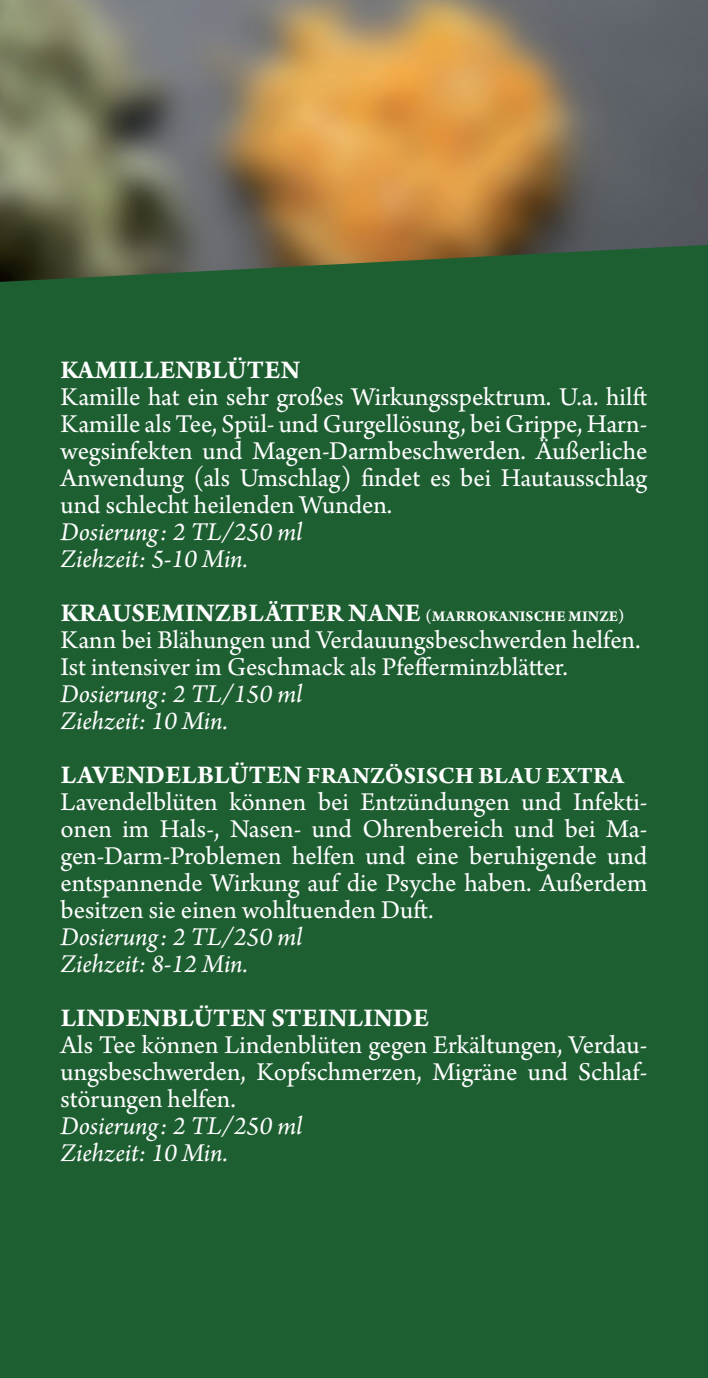
<style>
.page{position:relative;width:708px;height:1378px;background:#fff}
.page>*{position:absolute;margin:0;border:0;box-sizing:border-box;transform-origin:0 0}
.Heilkräuter-Flyer_An{font:27px/27px "Arno Pro";color:#fff;text-align:justify}
.Heilkräuter-Flyer_An-2{font:italic 27px "Arno Pro";color:#fff}
.Heilkräuter-Flyer_Pr{font:700 27px "Arno Pro";letter-spacing:.01em;color:#fff}
.Heilkräuter-Flyer_Pr-2{font:700 24.75px "Arno Pro";letter-spacing:.01em;color:#fff}
.s1{font-size:15.75px}
.s2{font-size:27px}
</style>
<div class="page">
<img style="left:0;top:0;width:708px;height:245px">
<div style="left:0;top:245px;width:708px;height:1133px;background:#1e5f32"></div>
<p class="Heilkräuter-Flyer_Pr" style="left:61px;top:354px;width:241px">KAMILLENBLÜTEN</p>
<p class="Heilkräuter-Flyer_An" style="left:61px;top:385px;width:588px">Kamille hat ein sehr großes Wirkungsspektrum. U.a. hilft Kamille als Tee, Spül- und Gurgellösung, bei Grippe, Harn&shy;wegsinfekten und Magen-Darmbeschwerden. Äußerliche Anwendung (als Umschlag) findet es bei Hautausschlag und schlecht heilenden Wunden.</p>
<p class="Heilkräuter-Flyer_An-2" style="left:61px;top:516px;width:243px">Dosierung: 2 TL/250 ml</p>
<p class="Heilkräuter-Flyer_An-2" style="left:61px;top:543px;width:189px">Ziehzeit: 5-10 Min.</p>
<p class="Heilkräuter-Flyer_Pr" style="left:61px;top:597px;width:565px">KRAUSEMINZBLÄTTER NANE <span class="s1">(MARROKANISCHE MINZE)</span></p>
<p class="Heilkräuter-Flyer_An" style="left:61px;top:628px;width:581px">Kann bei Blähungen und Verdauungsbeschwerden helfen.</p>
<p class="Heilkräuter-Flyer_An" style="left:61px;top:655px;width:509px">Ist intensiver im Geschmack als Pfefferminzblätter.</p>
<p class="Heilkräuter-Flyer_An-2" style="left:61px;top:678px;width:243px">Dosierung: 2 TL/150 ml</p>
<p class="Heilkräuter-Flyer_An-2" style="left:61px;top:705px;width:169px">Ziehzeit: 10 Min.</p>
<p class="Heilkräuter-Flyer_Pr-2" style="left:61px;top:761px;width:566px"><span class="s2">LAVENDELBLÜTEN</span> FRANZÖSISCH BLAU EXTRA</p>
<p class="Heilkräuter-Flyer_An" style="left:61px;top:790px;width:588px">Lavendelblüten können bei Entzündungen und Infekti&shy;onen im Hals-, Nasen- und Ohrenbereich und bei Ma&shy;gen-Darm-Problemen helfen und eine beruhigende und entspannende Wirkung auf die Psyche haben. Außerdem besitzen sie einen wohltuenden Duft.</p>
<p class="Heilkräuter-Flyer_An-2" style="left:61px;top:921px;width:243px">Dosierung: 2 TL/250 ml</p>
<p class="Heilkräuter-Flyer_An-2" style="left:61px;top:948px;width:189px">Ziehzeit: 8-12 Min.</p>
<p class="Heilkräuter-Flyer_Pr" style="left:61px;top:1002px;width:370px">LINDENBLÜTEN STEINLINDE</p>
<p class="Heilkräuter-Flyer_An" style="left:61px;top:1033px;width:588px">Als Tee können Lindenblüten gegen Erkältungen, Verdau&shy;ungsbeschwerden, Kopfschmerzen, Migräne und Schlaf&shy;störungen helfen.</p>
<p class="Heilkräuter-Flyer_An-2" style="left:61px;top:1110px;width:243px">Dosierung: 2 TL/250 ml</p>
<p class="Heilkräuter-Flyer_An-2" style="left:61px;top:1137px;width:169px">Ziehzeit: 10 Min.</p>
</div>
